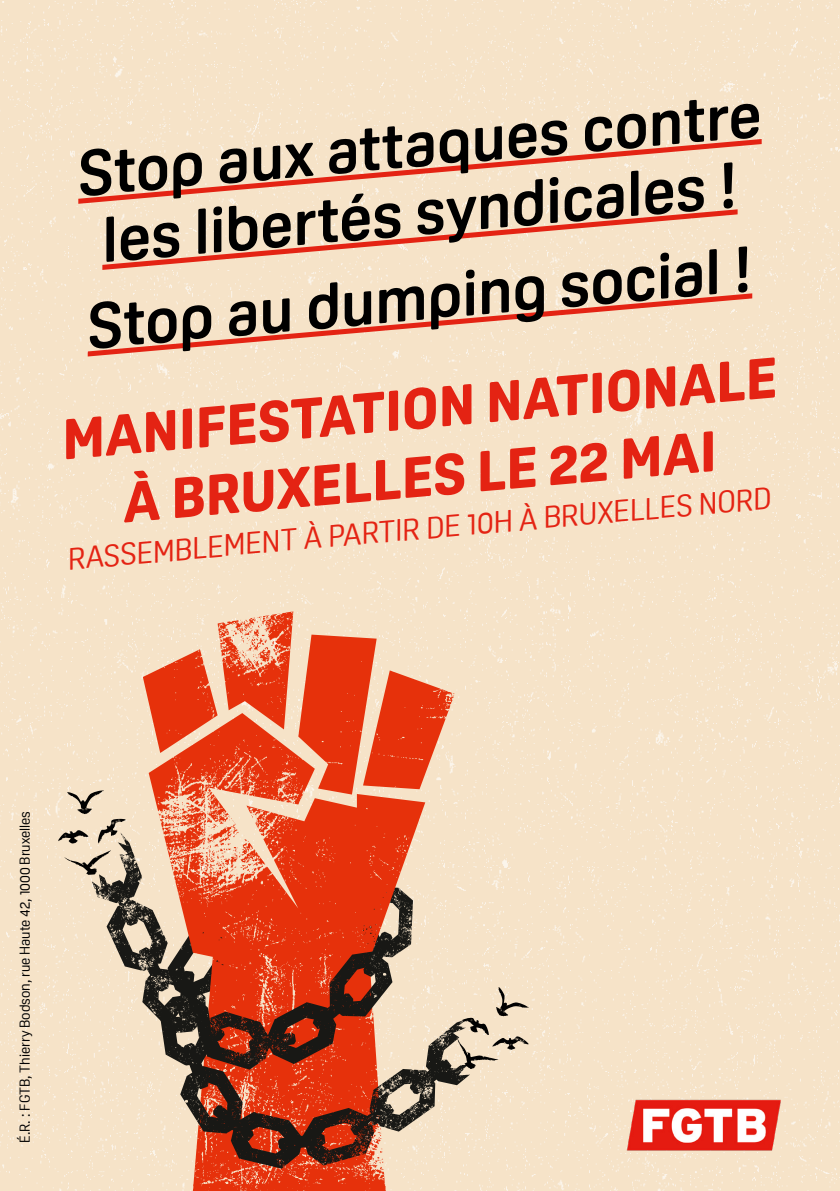
<style>
.page{position:relative;width:840px;height:1191px;background:#fff}
.page>*{position:absolute;margin:0;border:0;box-sizing:border-box;transform-origin:0 0}
.t1{font:700 63px/68px "Oscine";color:#000}
.t2{font:800 56px/68px "Oscine";color:#e42313;text-align:center}
.t3{font:30px "Oscine";color:#e42313}
.t4{font:14px "Oscine";color:#000}
</style>
<div class="page">
<div style="left:0;top:0;width:839px;height:1191px;background:#f6e3c8"></div>
<svg style="left:73px;top:136px;width:693px;height:71px"></svg>
<svg style="left:97px;top:206px;width:645px;height:67px"></svg>
<svg style="left:83px;top:290px;width:673px;height:69px"></svg>
<img style="left:607px;top:1090px;width:191px;height:67px">
<svg style="left:149px;top:1168px;width:275px;height:16px"></svg>
<svg style="left:58px;top:611px;width:470px;height:557px"></svg>
<svg style="left:147px;top:1184px;width:275px;height:7px"></svg>
<p class="t1" style="left:73px;top:140px;width:687px;rotate:-5deg">Stop aux attaques contre les libertés syndicales !</p>
<p class="t1" style="left:83px;top:293px;width:668px;rotate:-5deg">Stop au dumping social !</p>
<p class="t2" style="left:58px;top:406px;width:719px;rotate:-5deg">MANIFESTATION NATIONALE<br>À BRUXELLES LE 22 MAI</p>
<p class="t3" style="left:66px;top:542px;width:707px;rotate:-5deg">RASSEMBLEMENT À PARTIR DE 10H À BRUXELLES NORD</p>
<p class="t4" style="left:17px;top:1143px;width:333px;rotate:-90deg">É.R. : FGTB, Thierry Bodson, rue Haute 42, 1000 Bruxelles</p>
</div>
